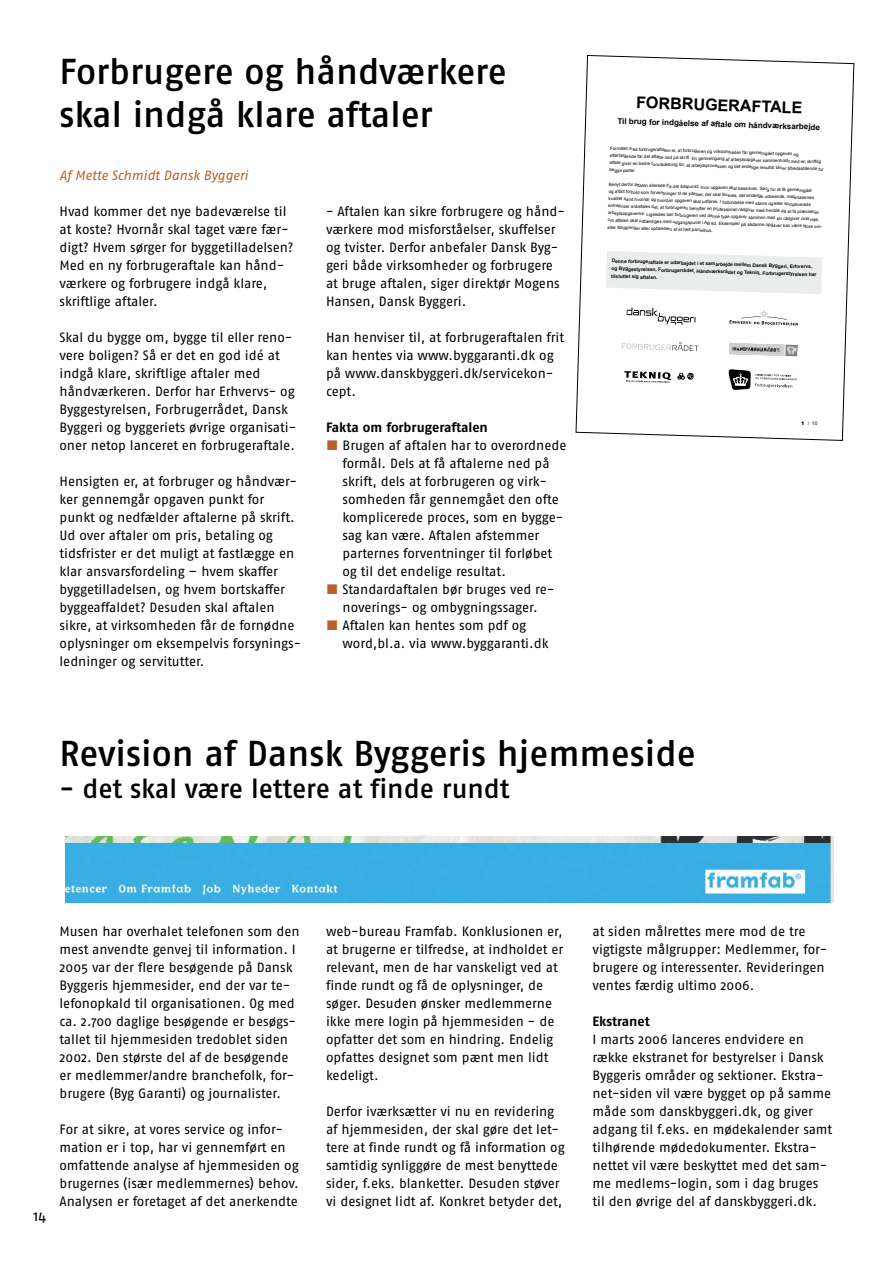
<style>
.page{position:relative;width:893px;height:1263px;background:#fff}
.page>*{position:absolute;margin:0;border:0;box-sizing:border-box;transform-origin:0 0}
.t1{font:36px/43.2px "Fago No Med";letter-spacing:-.005em;color:#000}
.t2{font:27px "Fago No Med";letter-spacing:-.005em;color:#000}
.t3{font:700 16.05px "Arial";color:#000}
.t4{font:15px "Fago No";color:#000}
.t5{font:13.5px/18px "Fago No";letter-spacing:-.005em;color:#000}
.t6{font:700 13.5px "Fago No";letter-spacing:-.005em;color:#000}
.t7{font:italic 13.5px "Fago No";letter-spacing:-.005em;color:#b96127}
.t8{font:700 8.1px "Arial";color:#000}
.t9{font:700 4.95px/7.8px "Arial";color:#000}
.t10{font:4.95px "Arial";color:#000}
.t11{font:4.5px/7.2px "Arial";color:#000}
.s1{font-family:"Fago No Regular Expert";color:#b96127}
.s2{font-weight:900}
</style>
<div class="page">
<svg style="left:576px;top:55px;width:278px;height:386px"></svg>
<img style="left:65px;top:836px;width:768px;height:66px">
<h1 class="t1" style="left:60px;top:49px;width:449px">Forbrugere og håndværkere skal indgå klare aftaler</h1>
<p class="t7" style="left:60px;top:168px;width:190px">Af Mette Schmidt Dansk Byggeri</p>
<p class="t5" style="left:60px;top:202px;width:236px">Hvad kommer det nye badeværelse til at koste? Hvornår skal taget være fær&shy;digt? Hvem sørger for byggetilladelsen?<br>Med en ny forbrugeraftale kan hånd&shy;værkere og forbrugere indgå klare, skriftlige aftaler.</p>
<p class="t5" style="left:60px;top:328px;width:238px">Skal du bygge om, bygge til eller reno&shy;vere boligen? Så er det en god idé at indgå klare, skriftlige aftaler med håndværkeren. Derfor har Erhvervs- og Byggestyrelsen, Forbrugerrådet, Dansk Byggeri og byggeriets øvrige organisati&shy;oner netop lanceret en forbrugeraftale.</p>
<p class="t5" style="left:60px;top:472px;width:243px">Hensigten er, at forbruger og håndvær&shy;ker gennemgår opgaven punkt for punkt og nedfælder aftalerne på skrift.<br>Ud over aftaler om pris, betaling og tidsfrister er det muligt at fastlægge en klar ansvarsfordeling – hvem skaffer byggetilladelsen, og hvem bortskaffer byggeaffaldet? Desuden skal aftalen sikre, at virksomheden får de fornødne oplysninger om eksempelvis forsynings&shy;ledninger og servitutter.</p>
<p class="t5" style="left:326px;top:202px;width:241px">- Aftalen kan sikre forbrugere og hånd&shy;værkere mod misforståelser, skuffelser og tvister. Derfor anbefaler Dansk Byg&shy;geri både virksomheder og forbrugere at bruge aftalen, siger direktør Mogens Hansen, Dansk Byggeri.</p>
<p class="t5" style="left:326px;top:328px;width:240px">Han henviser til, at forbrugeraftalen frit kan hentes via www.byggaranti.dk og på www.danskbyggeri.dk/servicekon&shy;cept.</p>
<p class="t6" style="left:326px;top:419px;width:163px">Fakta om forbrugeraftalen</p>
<p class="t5" style="left:326px;top:436px;width:242px"><span class="s1">2</span> Brugen af aftalen har to overordnede</p>
<p class="t5" style="left:342px;top:454px;width:209px">formål. Dels at få aftalerne ned på</p>
<p class="t5" style="left:342px;top:472px;width:206px">skrift, dels at forbrugeren og virk-</p>
<p class="t5" style="left:342px;top:490px;width:218px">somheden får gennemgået den ofte</p>
<p class="t5" style="left:342px;top:508px;width:222px">komplicerede proces, som en bygge-</p>
<p class="t5" style="left:342px;top:526px;width:198px">sag kan være. Aftalen afstemmer</p>
<p class="t5" style="left:342px;top:544px;width:211px">parternes forventninger til forløbet</p>
<p class="t5" style="left:342px;top:562px;width:165px">og til det endelige resultat.</p>
<p class="t5" style="left:326px;top:580px;width:230px"><span class="s1">2</span> Standardaftalen bør bruges ved re-</p>
<p class="t5" style="left:342px;top:598px;width:197px">noverings- og ombygningssager.</p>
<p class="t5" style="left:326px;top:616px;width:202px"><span class="s1">2</span> Aftalen kan hentes som pdf og</p>
<p class="t5" style="left:342px;top:634px;width:208px">word,bl.a. via www.byggaranti.dk</p>
<p class="t3" style="left:637px;top:93px;width:168px;rotate:2deg">FORBRUGERAFTALE</p>
<p class="t8" style="left:618px;top:116px;width:204px;rotate:2deg">Til brug for indgåelse af aftale om håndværksarbejde</p>
<p class="t11" style="left:610px;top:144px;width:216px;rotate:2deg">Formålet med forbrugeraftalen er, at forbrugeren og virksomheden får gennemgået opgaven og efterfølgende får det aftalte ned på skrift. En gennemgang af arbejdsopgaver sammenholdt med en skriftlig aftale giver en bedre forudsætning for, at arbejdsprocessen og det endelige resultat bliver tilfredsstillende for begge parter.</p>
<p class="t11" style="left:609px;top:180px;width:216px;rotate:2deg">Benyt derfor aftalen allerede fra det tidspunkt, hvor opgaven skal beskrives. Sørg for at få gennemgået<br>og aftalt forhold som forventninger til de ydelser, der skal leveres, det endelige udseende, materialernes kvalitet samt hvornår og hvordan opgaven skal udføres. I forbindelse med større og/eller komplicerede entrepriser anbefales det, at forbrugeren benytter en professionel rådgiver med henblik på at få præciseret arbejdsopgaverne. Ligeledes bør forbrugeren ved denne type opgaver sammen med sin rådgiver overveje, om aftalen skal udfærdiges med udgangspunkt i AB 92. Eksempler på sådanne opgaver kan være store om&shy;eller tilbygninger eller opførelsen af et helt parcelhus.</p>
<p class="t9" style="left:612px;top:256px;width:207px;rotate:2deg">Denne forbrugeraftale er udarbejdet i et samarbejde mellem Dansk Byggeri, Erhvervs&shy;og Byggestyrelsen, Forbrugerrådet, Håndværksrådet og Tekniq. Forbrugerstyrelsen har tilsluttet sig aftalen.</p>
<p class="t10" style="left:801px;top:420px;width:18px;rotate:2deg"><span class="s2">1</span> / 10</p>
<h1 class="t1" style="left:60px;top:731px;width:638px">Revision af Dansk Byggeris hjemmeside</h1>
<h2 class="t2" style="left:60px;top:773px;width:452px">- det skal være lettere at finde rundt</h2>
<p class="t4" style="left:34px;top:1207px;width:14px">14</p>
<p class="t5" style="left:60px;top:922px;width:242px">Musen har overhalet telefonen som den mest anvendte genvej til information. I 2005 var der flere besøgende på Dansk Byggeris hjemmesider, end der var te&shy;lefonopkald til organisationen. Og med ca. 2.700 daglige besøgende er besøgs&shy;tallet til hjemmesiden tredoblet siden 2002. Den største del af de besøgende er medlemmer/andre branchefolk, for&shy;brugere (Byg Garanti) og journalister.</p>
<p class="t5" style="left:60px;top:1120px;width:241px">For at sikre, at vores service og infor&shy;mation er i top, har vi gennemført en omfattende analyse af hjemmesiden og brugernes (især medlemmernes) behov.<br>Analysen er foretaget af det anerkendte</p>
<p class="t5" style="left:326px;top:922px;width:239px">web-bureau Framfab. Konklusionen er, at brugerne er tilfredse, at indholdet er relevant, men de har vanskeligt ved at finde rundt og få de oplysninger, de søger. Desuden ønsker medlemmerne ikke mere login på hjemmesiden - de opfatter det som en hindring. Endelig opfattes designet som pænt men lidt kedeligt.</p>
<p class="t5" style="left:326px;top:1102px;width:240px">Derfor iværksætter vi nu en revidering af hjemmesiden, der skal gøre det let&shy;tere at finde rundt og få information og samtidig synliggøre de mest benyttede sider, f.eks. blanketter. Desuden støver vi designet lidt af. Konkret betyder det,</p>
<p class="t5" style="left:592px;top:922px;width:236px">at siden målrettes mere mod de tre vigtigste målgrupper: Medlemmer, for&shy;brugere og interessenter. Revideringen ventes færdig ultimo 2006.</p>
<p class="t6" style="left:592px;top:1013px;width:59px">Ekstranet</p>
<p class="t5" style="left:592px;top:1030px;width:241px">I marts 2006 lanceres endvidere en række ekstranet for bestyrelser i Dansk Byggeris områder og sektioner. Ekstra&shy;net-siden vil være bygget op på samme måde som danskbyggeri.dk, og giver adgang til f.eks. en mødekalender samt tilhørende mødedokumenter. Ekstra&shy;nettet vil være beskyttet med det sam&shy;me medlems-login, som i dag bruges til den øvrige del af danskbyggeri.dk.</p>
</div>
